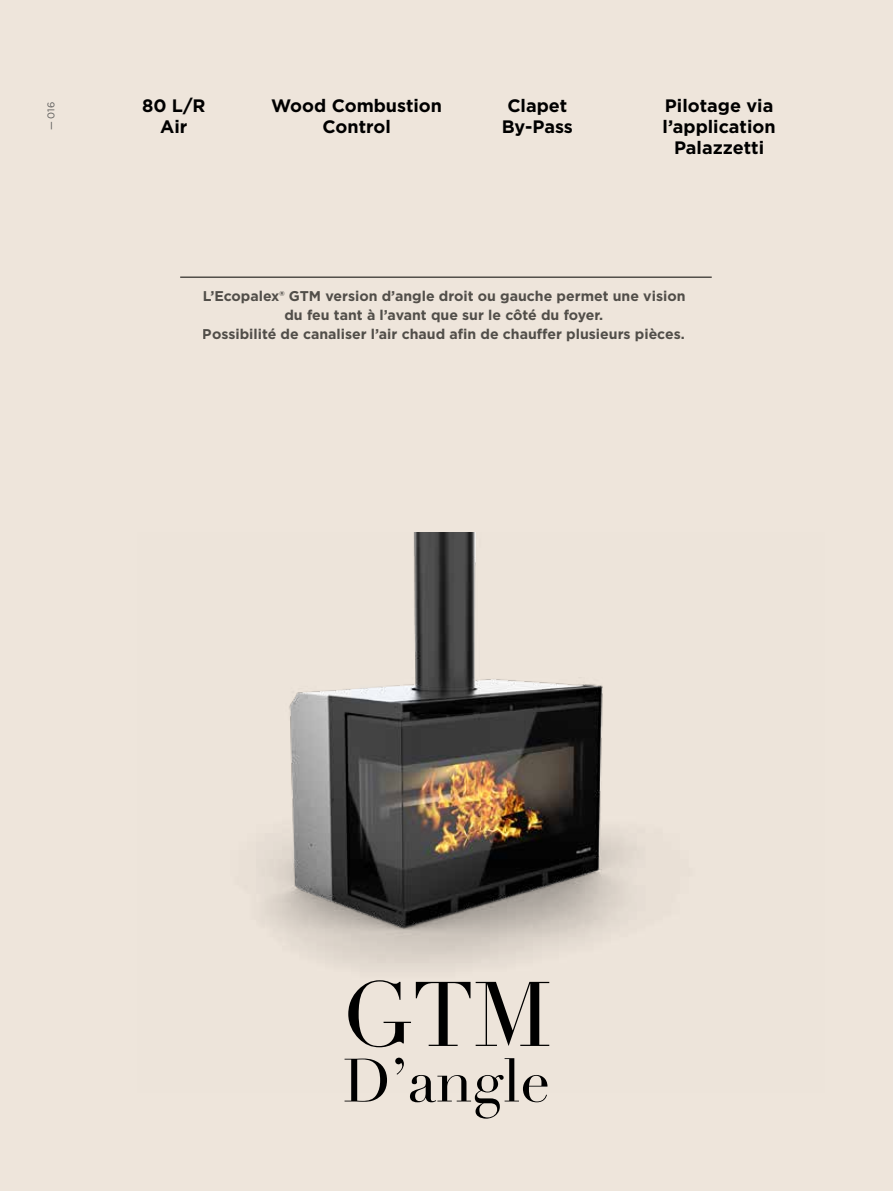
<style>
.page{position:relative;width:893px;height:1191px;background:#eee5db}
.page>*{position:absolute;margin:0;border:0;box-sizing:border-box;transform-origin:0 0}
.t1{font:90px "Didot LT Std";color:#000}
.t2{font:60px "Didot LT Std";letter-spacing:-.005em;color:#000}
.t3{font:700 18px/21px "Gotham";color:#000;text-align:center}
.t4{font:700 14.1px/19.4px "Gotham";color:#575756;text-align:center}
.t5{font:9.75px "Gotham";color:#575756}
</style>
<div class="page">
<hr style="left:180px;top:276px;width:532px;height:2px;background:#575756">
<img style="left:284px;top:532px;width:325px;height:414px">
<p class="t5" style="left:45px;top:130px;width:30px;rotate:-90deg">— 016</p>
<p class="t3" style="left:142px;top:95px;width:65px">80 L/R<br>Air</p>
<p class="t3" style="left:271px;top:95px;width:172px">Wood Combustion<br>Control</p>
<p class="t3" style="left:502px;top:95px;width:73px">Clapet<br>By-Pass</p>
<p class="t3" style="left:663px;top:95px;width:114px">Pilotage via l’application<br>Palazzetti</p>
<p class="t4" style="left:202px;top:286px;width:485px">L’Ecopalex® GTM version d’angle droit ou gauche permet une vision du feu tant à l’avant que sur le côté du foyer.<br>Possibilité de canaliser l’air chaud afin de chauffer plusieurs pièces.</p>
<h1 class="t1" style="left:341px;top:961px;width:212px">GTM</h1>
<h2 class="t2" style="left:343px;top:1045px;width:209px">D’angle</h2>
</div>
